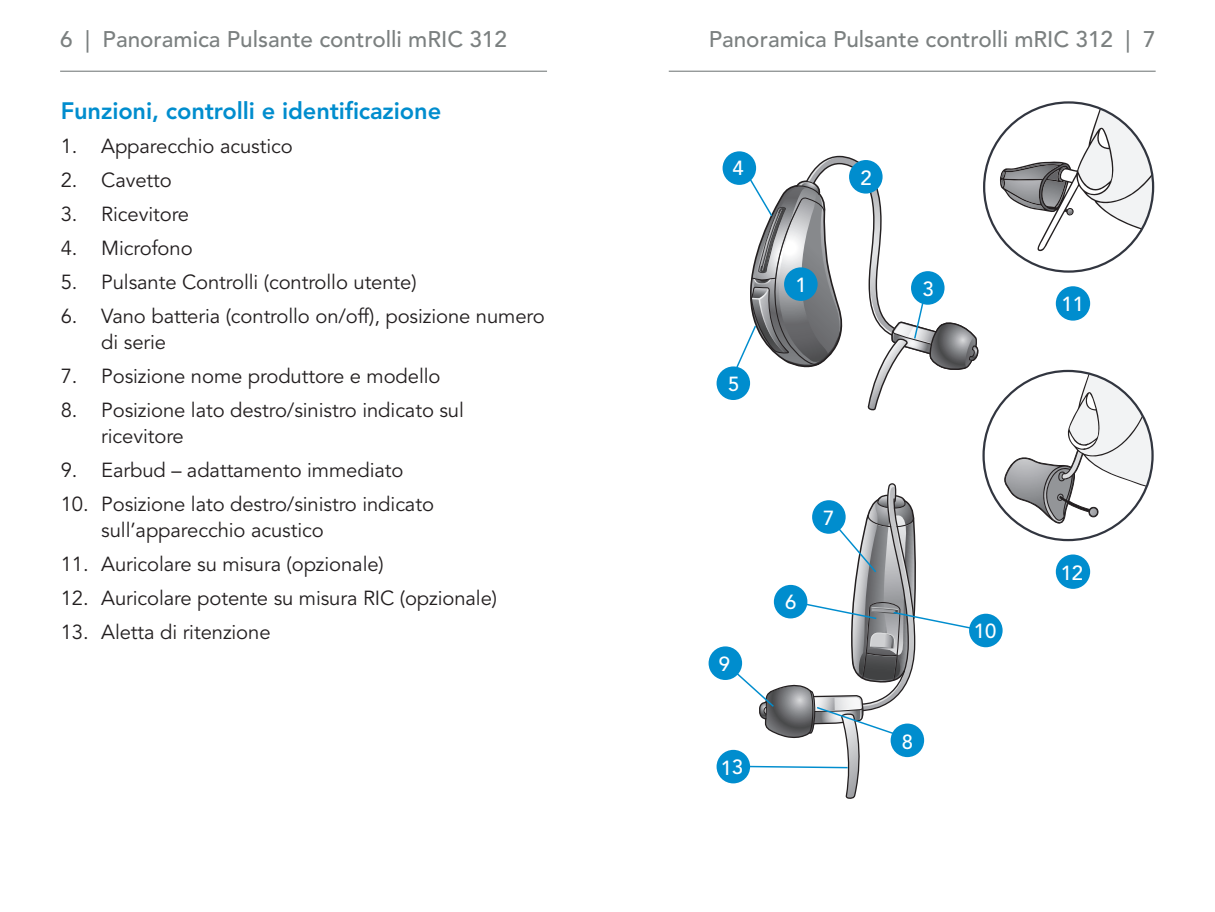
<style>
.page{position:relative;width:1215px;height:912px;background:#fff}
.page>*{position:absolute;margin:0;border:0;box-sizing:border-box;transform-origin:0 0}
._3a__Blue_Subs{font:23.62px "Avenir LT SLI Std Heavy";letter-spacing:-.005em;color:#008dce}
._8__left_page_header{font:22.5px "Avenir LT SLI Std Medium";color:#7b8080}
._9__right_page_heade{font:22.5px "Avenir LT SLI Std Medium";color:#7b8080}
.t1{font:20.25px/25.9px "Avenir LT Std";letter-spacing:-.005em;color:#231f20}
.Callout_Numbers{font:20.25px "Avenir LT SLI Std Medium";letter-spacing:-.005em;color:#fff}
</style>
<div class="page">
<hr style="left:60px;top:71px;width:487px;height:1px;background:#7b8080">
<hr style="left:669px;top:71px;width:487px;height:1px;background:#7b8080">
<svg style="left:728px;top:151px;width:251px;height:260px"></svg>
<div style="left:723px;top:151px;width:33px;height:34px;background:#008dce;border-radius:50%"></div>
<div style="left:849px;top:160px;width:34px;height:33px;background:#008dce;border-radius:50%"></div>
<div style="left:784px;top:267px;width:34px;height:34px;background:#008dce;border-radius:50%"></div>
<div style="left:911px;top:271px;width:34px;height:34px;background:#008dce;border-radius:50%"></div>
<div style="left:717px;top:366px;width:33px;height:34px;background:#008dce;border-radius:50%"></div>
<div style="left:717px;top:749px;width:33px;height:34px;background:#008dce;border-radius:50%"></div>
<svg style="left:725px;top:483px;width:256px;height:316px"></svg>
<div style="left:709px;top:646px;width:33px;height:33px;background:#008dce;border-radius:50%"></div>
<div style="left:774px;top:584px;width:33px;height:34px;background:#008dce;border-radius:50%"></div>
<div style="left:969px;top:613px;width:34px;height:34px;background:#008dce;border-radius:50%"></div>
<div style="left:812px;top:500px;width:34px;height:33px;background:#008dce;border-radius:50%"></div>
<div style="left:891px;top:723px;width:33px;height:34px;background:#008dce;border-radius:50%"></div>
<div style="left:1056px;top:286px;width:34px;height:34px;background:#008dce;border-radius:50%"></div>
<div style="left:1056px;top:554px;width:34px;height:34px;background:#008dce;border-radius:50%"></div>
<svg style="left:1000px;top:102px;width:153px;height:164px"></svg>
<svg style="left:1004px;top:371px;width:149px;height:152px"></svg>
<p class="_8__left_page_header" style="left:60px;top:27px;width:448px">6 | Panoramica Pulsante controlli mRIC 312</p>
<p class="_9__right_page_heade" style="left:709px;top:27px;width:448px">Panoramica Pulsante controlli mRIC 312 | 7</p>
<p class="_3a__Blue_Subs" style="left:61px;top:97px;width:382px">Funzioni, controlli e identificazione</p>
<p class="t1" style="left:61px;top:134px;width:234px">1. Apparecchio acustico</p>
<p class="t1" style="left:61px;top:168px;width:113px">2. Cavetto</p>
<p class="t1" style="left:61px;top:202px;width:130px">3. Ricevitore</p>
<p class="t1" style="left:61px;top:236px;width:133px">4. Microfono</p>
<p class="t1" style="left:61px;top:270px;width:357px">5. Pulsante Controlli (controllo utente)</p>
<p class="t1" style="left:101px;top:304px;width:445px;text-indent:-40px">6. Vano batteria (controllo on/off), posizione numero di serie</p>
<p class="t1" style="left:61px;top:363px;width:381px">7. Posizione nome produttore e modello</p>
<p class="t1" style="left:101px;top:397px;width:364px;text-indent:-40px">8. Posizione lato destro/sinistro indicato sul ricevitore</p>
<p class="t1" style="left:61px;top:457px;width:344px">9. Earbud – adattamento immediato</p>
<p class="t1" style="left:101px;top:491px;width:334px;text-indent:-40px">10. Posizione lato destro/sinistro indicato sull’apparecchio acustico</p>
<p class="t1" style="left:61px;top:551px;width:325px">11. Auricolare su misura (opzionale)</p>
<p class="t1" style="left:61px;top:585px;width:438px">12. Auricolare potente su misura RIC (opzionale)</p>
<p class="t1" style="left:61px;top:619px;width:211px">13. Aletta di ritenzione</p>
<p class="Callout_Numbers" style="left:733px;top:156px;width:13px">4</p>
<p class="Callout_Numbers" style="left:728px;top:372px;width:13px">5</p>
<p class="Callout_Numbers" style="left:860px;top:166px;width:13px">2</p>
<p class="Callout_Numbers" style="left:795px;top:273px;width:13px">1</p>
<p class="Callout_Numbers" style="left:922px;top:277px;width:13px">3</p>
<p class="Callout_Numbers" style="left:719px;top:652px;width:13px">9</p>
<p class="Callout_Numbers" style="left:721px;top:755px;width:24px">13</p>
<p class="Callout_Numbers" style="left:785px;top:590px;width:13px">6</p>
<p class="Callout_Numbers" style="left:823px;top:506px;width:13px">7</p>
<p class="Callout_Numbers" style="left:902px;top:730px;width:13px">8</p>
<p class="Callout_Numbers" style="left:974px;top:618px;width:24px">10</p>
<p class="Callout_Numbers" style="left:1062px;top:292px;width:24px">11</p>
<p class="Callout_Numbers" style="left:1061px;top:560px;width:24px">12</p>
</div>
